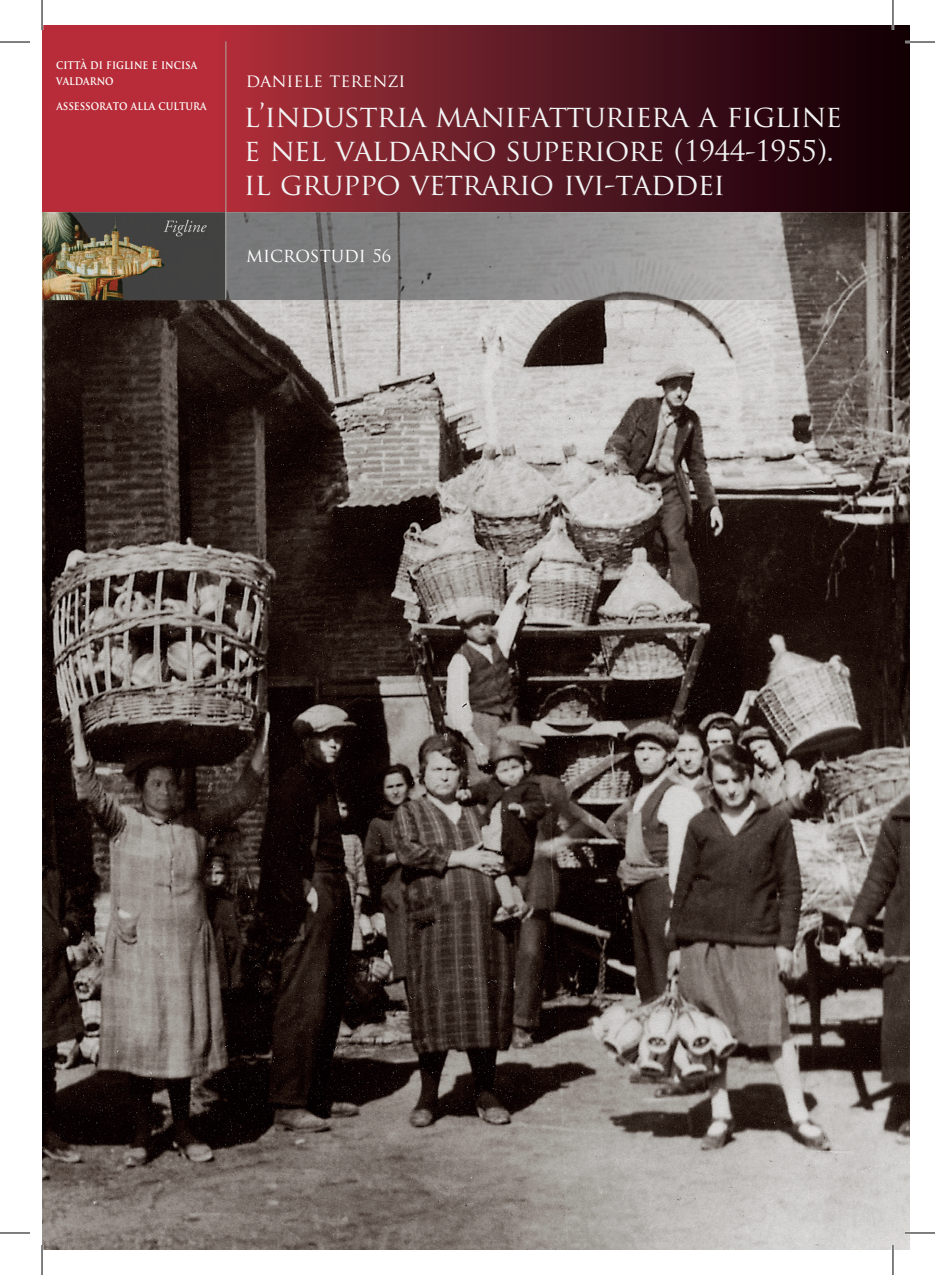
<style>
.page{position:relative;width:935px;height:1275px;background:#fff}
.page>*{position:absolute;margin:0;border:0;box-sizing:border-box;transform-origin:0 0}
.t1{font:30px/34px "Trajan Pro";letter-spacing:-.025em;color:#f2f3f4}
.t2{font:19px "Trajan Pro";color:#fff;scale:.96 1}
.t3{font:18px "Trajan Pro";color:#fff}
.t4{font:700 12px/16px "Trajan Pro";color:#fff;scale:.85 1}
.s1{font-size:28px}
.s2{color:#d3d4e0}
.s3{font-size:17px}
</style>
<div class="page">
<svg style="left:42px;top:25px;width:867px;height:187px;background:#6c1b25"></svg>
<img style="left:42px;top:300px;width:867px;height:950px">
<img style="left:42px;top:212px;width:867px;height:88px">
<hr style="left:225px;top:41px;width:1px;height:258px;background:#a8a8a3">
<hr style="left:904px;top:41px;width:30px;height:2px;background:#fff">
<hr style="left:904px;top:1231px;width:30px;height:3px;background:#fff">
<hr style="left:891px;top:0;width:3px;height:30px;background:#fff">
<hr style="left:891px;top:1245px;width:3px;height:30px;background:#fff">
<hr style="left:0;top:42px;width:30px;height:1px;background:#000">
<hr style="left:904px;top:42px;width:30px;height:1px;background:#000">
<hr style="left:0;top:1232px;width:30px;height:1px;background:#000">
<hr style="left:904px;top:1232px;width:30px;height:1px;background:#000">
<hr style="left:42px;top:0;width:1px;height:30px;background:#000">
<hr style="left:42px;top:1245px;width:1px;height:30px;background:#000">
<hr style="left:892px;top:0;width:1px;height:30px;background:#000">
<hr style="left:892px;top:1245px;width:1px;height:30px;background:#000">
<p class="t4" style="left:56px;top:57px;width:167px">CITTÀ DI FIGLINE E INCISA<br>VALDARNO</p>
<p class="t4" style="left:56px;top:98px;width:178px">ASSESSORATO ALLA CULTURA</p>
<p class="t3" style="left:246px;top:69px;width:161px">DANIELE TERENZI</p>
<p class="t1" style="left:244px;top:99px;width:599px">L’INDUSTRIA MANIFATTURIERA A FIGLINE<br>E NEL VALDARNO SUPERIORE (<span class="s1">1944-1955</span>)<span class="s2">.<br></span>IL GRUPPO VETRARIO IVI-TADDEI</p>
<p class="t2" style="left:246px;top:243px;width:152px">MICROSTUDI <span class="s3">56</span></p>
</div>
